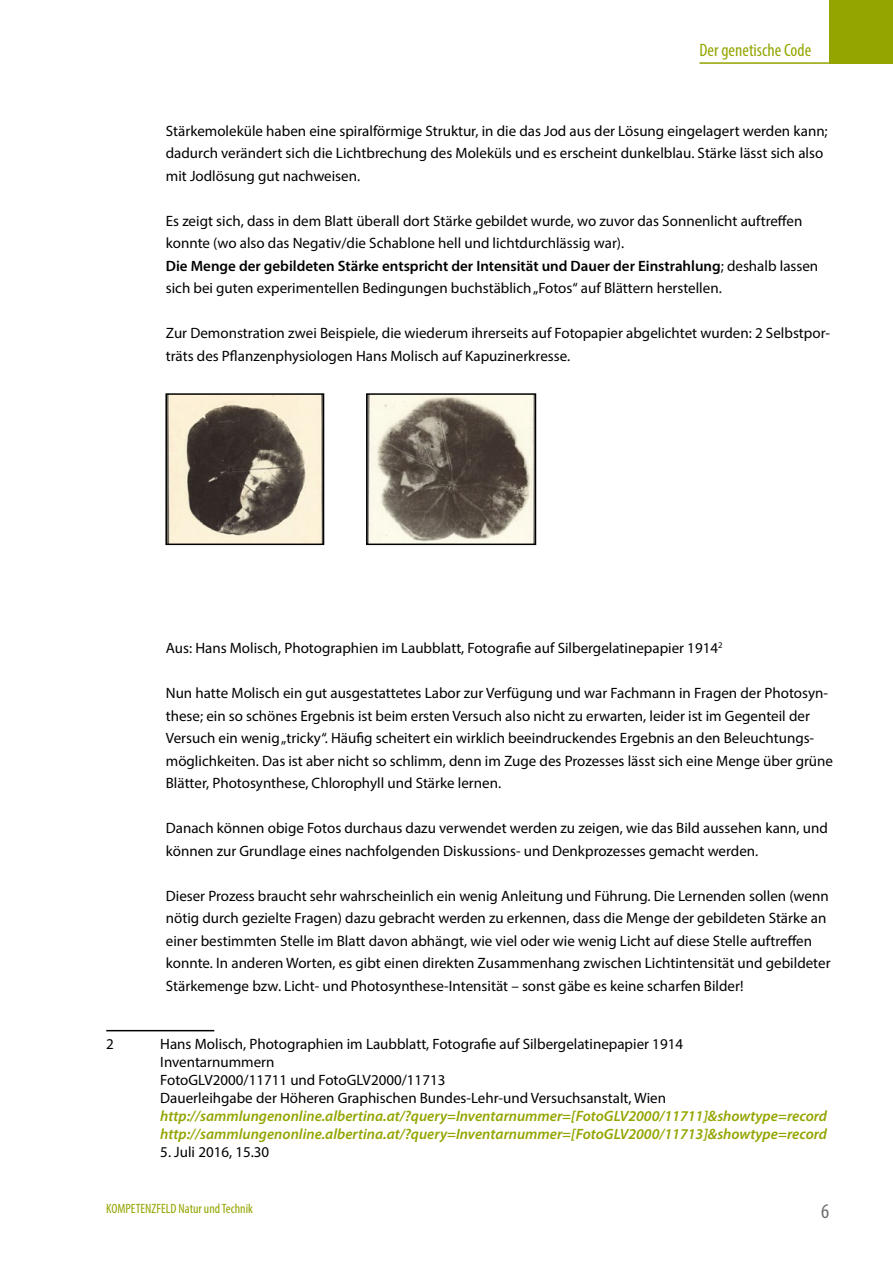
<style>
.page{position:relative;width:893px;height:1263px;background:#fff}
.page>*{position:absolute;margin:0;border:0;box-sizing:border-box;transform-origin:0 0}
.t1{font:condensed 21px "Myriad Pro";color:#6d6e71}
.t2{font:condensed 18px "Myriad Pro";color:#94a500}
.t3{font:15px/22.5px "Myriad Pro";color:#000}
.t4{font:condensed 13.5px "Myriad Pro";color:#94a500}
.s1{font-weight:600}
.s2{font-weight:600;font-style:italic;color:#94a500}
</style>
<div class="page">
<hr style="left:699px;top:62px;width:155px;height:2px;background:#94a500">
<div style="left:829px;top:0;width:64px;height:64px;background:#94a500"></div>
<hr style="left:106px;top:1030px;width:108px;height:1px;background:#000">
<img style="left:369px;top:396px;width:164px;height:146px">
<div style="left:366px;top:393px;width:170px;height:152px;border:2px solid #000"></div>
<img style="left:168px;top:396px;width:153px;height:146px">
<div style="left:165px;top:393px;width:159px;height:152px;border:2px solid #000"></div>
<p class="t2" style="left:699px;top:39px;width:113px">Der genetische Code</p>
<p class="t3" style="left:166px;top:119px;width:663px">Stärkemoleküle haben eine spiralförmige Struktur, in die das Jod aus der Lösung eingelagert werden kann; dadurch verändert sich die Lichtbrechung des Moleküls und es erscheint dunkelblau. Stärke lässt sich also mit Jodlösung gut nachweisen.</p>
<p class="t3" style="left:166px;top:209px;width:654px">Es zeigt sich, dass in dem Blatt überall dort Stärke gebildet wurde, wo zuvor das Sonnenlicht auftreffen konnte (wo also das Negativ/die Schablone hell und lichtdurchlässig war).<br><span class="s1">Die Menge der gebildeten Stärke entspricht der Intensität und Dauer der Einstrahlung</span>; deshalb lassen sich bei guten experimentellen Bedingungen buchstäblich „Fotos“ auf Blättern herstellen.</p>
<p class="t3" style="left:166px;top:322px;width:666px">Zur Demonstration zwei Beispiele, die wiederum ihrerseits auf Fotopapier abgelichtet wurden: 2 Selbstpor&shy;träts des Pflanzenphysiologen Hans Molisch auf Kapuzinerkresse.</p>
<p class="t3" style="left:166px;top:637px;width:558px">Aus: Hans Molisch, Photographien im Laubblatt, Fotografie auf Silbergelatinepapier 1914<sup>2</sup></p>
<p class="t3" style="left:166px;top:682px;width:669px">Nun hatte Molisch ein gut ausgestattetes Labor zur Verfügung und war Fachmann in Fragen der Photosyn&shy;these; ein so schönes Ergebnis ist beim ersten Versuch also nicht zu erwarten, leider ist im Gegenteil der Versuch ein wenig „tricky“. Häufig scheitert ein wirklich beeindruckendes Ergebnis an den Beleuchtungs&shy;möglichkeiten. Das ist aber nicht so schlimm, denn im Zuge des Prozesses lässt sich eine Menge über grüne Blätter, Photosynthese, Chlorophyll und Stärke lernen.</p>
<p class="t3" style="left:166px;top:817px;width:663px">Danach können obige Fotos durchaus dazu verwendet werden zu zeigen, wie das Bild aussehen kann, und können zur Grundlage eines nachfolgenden Diskussions- und Denkprozesses gemacht werden.</p>
<p class="t3" style="left:166px;top:884px;width:666px">Dieser Prozess braucht sehr wahrscheinlich ein wenig Anleitung und Führung. Die Lernenden sollen (wenn nötig durch gezielte Fragen) dazu gebracht werden zu erkennen, dass die Menge der gebildeten Stärke an einer bestimmten Stelle im Blatt davon abhängt, wie viel oder wie wenig Licht auf diese Stelle auftreffen konnte. In anderen Worten, es gibt einen direkten Zusammenhang zwischen Lichtintensität und gebildeter Stärkemenge bzw. Licht- und Photosynthese-Intensität – sonst gäbe es keine scharfen Bilder!</p>
<p class="t3" style="left:106px;top:1032px;width:9px">2</p>
<p class="t3" style="left:160px;top:1034px;width:668px;line-height:18px">Hans Molisch, Photographien im Laubblatt, Fotografie auf Silbergelatinepapier 1914<br>Inventarnummern<br>FotoGLV2000/11711 und FotoGLV2000/11713<br>Dauerleihgabe der Höheren Graphischen Bundes-Lehr-und Versuchsanstalt, Wien <span class="s2">http://sammlungenonline.albertina.at/?query=Inventarnummer=[FotoGLV2000/11711]&amp;showtype=record http://sammlungenonline.albertina.at/?query=Inventarnummer=[FotoGLV2000/11713]&amp;showtype=record</span></p>
<p class="t3" style="left:160px;top:1140px;width:110px">5. Juli 2016, 15.30</p>
<p class="t4" style="left:106px;top:1200px;width:148px">KOMPETENZFELD Natur und Technik</p>
<p class="t1" style="left:821px;top:1198px;width:10px">6</p>
</div>
